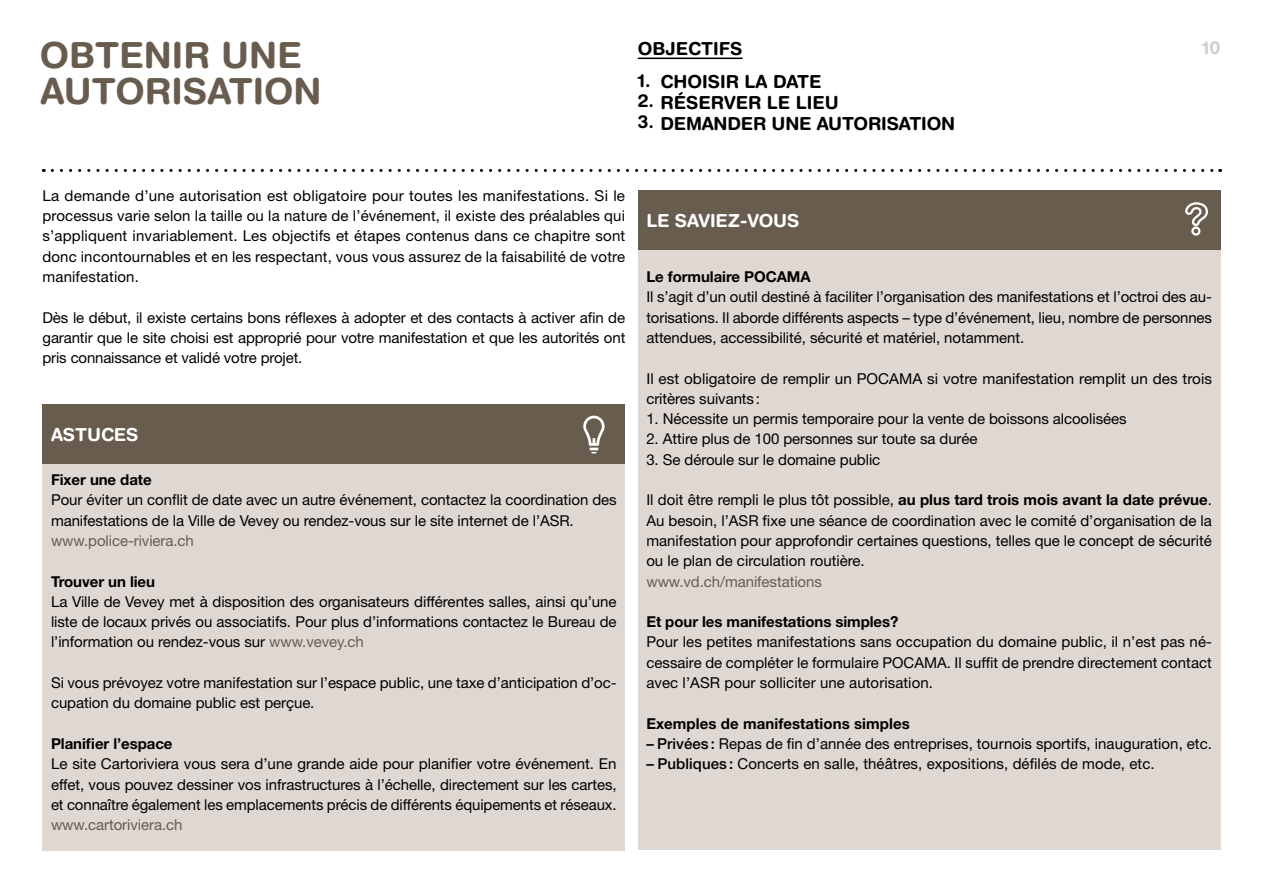
<style>
.page{position:relative;width:1263px;height:893px;background:#fff}
.page>*{position:absolute;margin:0;border:0;box-sizing:border-box;transform-origin:0 0}
.t1{font:700 36px/36px "Helvetica Rounded";color:#685c4f}
.t2{font:700 18px "Helvetica Rounded";color:#000}
.t3{font:700 18px "Helvetica Rounded";letter-spacing:-.005em;color:#fff}
.t4{font:700 18px "Helvetica Rounded";color:#cececd}
.t5{font:15px/20.2px "Helvetica Neue";letter-spacing:-.005em;color:#000;text-align:justify}
.t6{font:700 15px "Helvetica Neue";letter-spacing:-.005em;color:#000}
.t7{font:15px "Helvetica Neue";letter-spacing:-.005em;color:#685c4f}
.s1{color:#685c4f}
.s2{font-weight:700}
.s3{font-weight:500}
</style>
<div class="page">
<svg style="left:52px;top:169px;width:1169px;height:3px"></svg>
<div style="left:638px;top:250px;width:582px;height:600px;background:#dfd7d1"></div>
<div style="left:43px;top:460px;width:582px;height:390px;background:#dfd7d1"></div>
<hr style="left:638px;top:58px;width:105px;height:1px;background:#000">
<div style="left:43px;top:404px;width:582px;height:59px;background:#685c4f"></div>
<svg style="left:583px;top:416px;width:21px;height:37px"></svg>
<div style="left:638px;top:190px;width:582px;height:59px;background:#685c4f"></div>
<svg style="left:1185px;top:202px;width:23px;height:34px"></svg>
<h1 class="t1" style="left:40px;top:37px;width:283px">OBTENIR UNE<br>AUTORISATION</h1>
<p class="t2" style="left:638px;top:38px;width:106px">OBJECTIFS</p>
<p class="t2" style="left:638px;top:71px;width:185px">1. CHOISIR LA DATE</p>
<p class="t2" style="left:638px;top:91px;width:202px">2. RÉSERVER LE LIEU</p>
<p class="t2" style="left:638px;top:112px;width:319px">3. DEMANDER UNE AUTORISATION</p>
<p class="t4" style="left:1202px;top:37px;width:20px">10</p>
<p class="t5" style="left:43px;top:185px;width:584px">La demande d’une autorisation est obligatoire pour toutes les manifestations. Si le processus varie selon la taille ou la nature de l’événement, il existe des préalables qui s’appliquent invariablement. Les objectifs et étapes contenus dans ce chapitre sont donc incontournables et en les respectant, vous vous assurez de la faisabilité de votre manifestation.</p>
<p class="t5" style="left:43px;top:307px;width:584px">Dès le début, il existe certains bons réflexes à adopter et des contacts à activer afin de garantir que le site choisi est approprié pour votre manifestation et que les autorités ont pris connaissance et validé votre projet.</p>
<p class="t3" style="left:51px;top:423px;width:89px">ASTUCES</p>
<p class="t6" style="left:51px;top:470px;width:102px">Fixer une date</p>
<p class="t5" style="left:51px;top:490px;width:567px">Pour éviter un conflit de date avec un autre événement, contactez la coordination des manifestations de la Ville de Vevey ou rendez-vous sur le site internet de l’ASR.</p>
<p class="t7" style="left:51px;top:532px;width:144px">www.police-riviera.ch</p>
<p class="t6" style="left:51px;top:572px;width:105px">Trouver un lieu</p>
<p class="t5" style="left:51px;top:591px;width:567px">La Ville de Vevey met à disposition des organisateurs différentes salles, ainsi qu’une liste de locaux privés ou associatifs. Pour plus d’informations contactez le Bureau de l’information ou rendez-vous sur <span class="s1">www.vevey.ch</span></p>
<p class="t5" style="left:51px;top:672px;width:567px">Si vous prévoyez votre manifestation sur l’espace public, une taxe d’anticipation d’oc&shy;cupation du domaine public est perçue.</p>
<p class="t6" style="left:51px;top:734px;width:123px">Planifier l’espace</p>
<p class="t5" style="left:51px;top:754px;width:567px">Le site Cartoriviera vous sera d’une grande aide pour planifier votre événement. En effet, vous pouvez dessiner vos infrastructures à l’échelle, directement sur les cartes, et connaître également les emplacements précis de différents équipements et réseaux.</p>
<p class="t7" style="left:51px;top:816px;width:133px">www.cartoriviera.ch</p>
<p class="t3" style="left:646px;top:209px;width:155px">LE SAVIEZ-VOUS</p>
<p class="t6" style="left:646px;top:267px;width:166px">Le formulaire POCAMA</p>
<p class="t5" style="left:646px;top:287px;width:567px">Il s’agit d’un outil destiné à faciliter l’organisation des manifestations et l’octroi des au&shy;torisations. Il aborde différents aspects – type d’événement, lieu, nombre de personnes attendues, accessibilité, sécurité et matériel, notamment.</p>
<p class="t5" style="left:646px;top:368px;width:567px">Il est obligatoire de remplir un POCAMA si votre manifestation remplit un des trois critères suivants:</p>
<p class="t5" style="left:646px;top:408px;width:482px">1. Nécessite un permis temporaire pour la vente de boissons alcoolisées</p>
<p class="t5" style="left:646px;top:429px;width:333px">2. Attire plus de 100 personnes sur toute sa durée</p>
<p class="t5" style="left:646px;top:449px;width:235px">3. Se déroule sur le domaine public</p>
<p class="t5" style="left:646px;top:490px;width:567px">Il doit être rempli le plus tôt possible, <span class="s2">au plus tard trois mois avant la date prévue</span>.<br>Au besoin, l’ASR fixe une séance de coordination avec le comité d’organisation de la manifestation pour approfondir certaines questions, telles que le concept de sécurité ou le plan de circulation routière.</p>
<p class="t7" style="left:646px;top:572px;width:177px">www.vd.ch/manifestations</p>
<p class="t6" style="left:646px;top:612px;width:254px">Et pour les manifestations simples?</p>
<p class="t5" style="left:646px;top:632px;width:567px">Pour les petites manifestations sans occupation du domaine public, il n’est pas né&shy;cessaire de compléter le formulaire POCAMA. Il suffit de prendre directement contact avec l’ASR pour solliciter une autorisation.</p>
<p class="t6" style="left:646px;top:714px;width:265px">Exemples de manifestations simples</p>
<p class="t5" style="left:646px;top:733px;width:567px"><span class="s3">– Privées :</span> Repas de fin d’année des entreprises, tournois sportifs, inauguration, etc.</p>
<p class="t5" style="left:646px;top:754px;width:510px"><span class="s3">– Publiques :</span> Concerts en salle, théâtres, expositions, défilés de mode, etc.</p>
</div>
